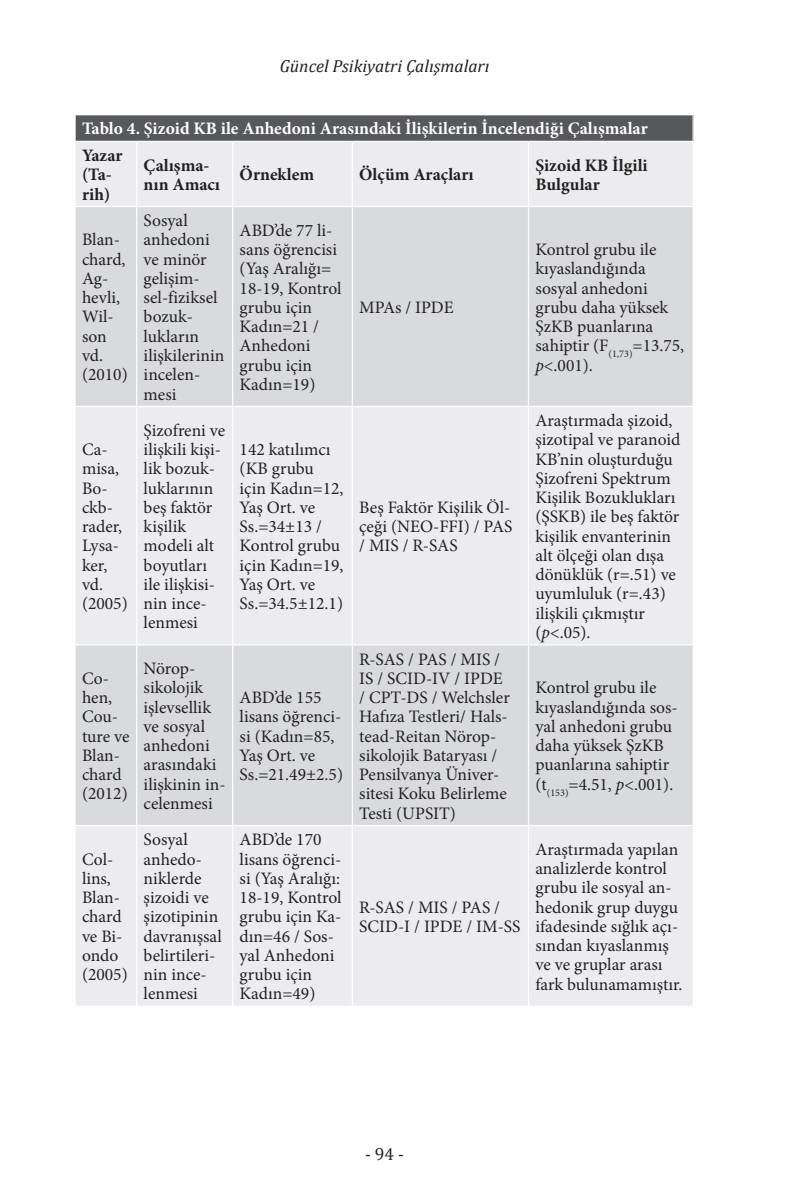
<style>
.page{position:relative;width:794px;height:1191px;background:#fff}
.page>*{position:absolute;margin:0;border:0;box-sizing:border-box;transform-origin:0 0}
.tabloyazi{font:17.5px/19.2px "Minion Pro";color:#231f20}
.tabloyazi-2{font:700 17.5px/19.2px "Minion Pro";color:#231f20}
.tabloyazibold{font:700 17.5px "Minion Pro";color:#fff}
.t1{font:italic 17.5px "Cambria";color:#231f20}
.t2{font:17.5px "Cambria";color:#231f20}
.s1{font-style:italic}
</style>
<div class="page">
<div style="left:75px;top:115px;width:618px;height:26px;background:#57585a"></div>
<div style="left:76px;top:142px;width:616px;height:863px;background:#ececee"></div>
<svg style="left:76px;top:207px;width:616px;height:618px;background:#e0e1e3"></svg>
<hr style="left:136px;top:142px;width:1px;height:64px;background:#fff">
<hr style="left:232px;top:142px;width:1px;height:64px;background:#fff">
<hr style="left:352px;top:142px;width:1px;height:64px;background:#fff">
<hr style="left:528px;top:142px;width:1px;height:64px;background:#fff">
<hr style="left:74px;top:206px;width:63px;height:1px;background:#fff">
<hr style="left:137px;top:206px;width:96px;height:1px;background:#fff">
<hr style="left:136px;top:207px;width:1px;height:199px;background:#fff">
<hr style="left:233px;top:206px;width:119px;height:1px;background:#fff">
<hr style="left:232px;top:207px;width:1px;height:199px;background:#fff">
<hr style="left:352px;top:206px;width:176px;height:1px;background:#fff">
<hr style="left:352px;top:207px;width:1px;height:199px;background:#fff">
<hr style="left:528px;top:206px;width:166px;height:1px;background:#fff">
<hr style="left:528px;top:207px;width:1px;height:199px;background:#fff">
<hr style="left:74px;top:406px;width:63px;height:1px;background:#fff">
<hr style="left:137px;top:406px;width:96px;height:1px;background:#fff">
<hr style="left:136px;top:407px;width:1px;height:237px;background:#fff">
<hr style="left:233px;top:406px;width:119px;height:1px;background:#fff">
<hr style="left:232px;top:407px;width:1px;height:237px;background:#fff">
<hr style="left:352px;top:406px;width:176px;height:1px;background:#fff">
<hr style="left:352px;top:407px;width:1px;height:237px;background:#fff">
<hr style="left:528px;top:406px;width:166px;height:1px;background:#fff">
<hr style="left:528px;top:407px;width:1px;height:237px;background:#fff">
<hr style="left:74px;top:644px;width:63px;height:1px;background:#fff">
<hr style="left:137px;top:644px;width:96px;height:1px;background:#fff">
<hr style="left:136px;top:645px;width:1px;height:180px;background:#fff">
<hr style="left:233px;top:644px;width:119px;height:1px;background:#fff">
<hr style="left:232px;top:645px;width:1px;height:180px;background:#fff">
<hr style="left:352px;top:644px;width:176px;height:1px;background:#fff">
<hr style="left:352px;top:645px;width:1px;height:180px;background:#fff">
<hr style="left:528px;top:644px;width:166px;height:1px;background:#fff">
<hr style="left:528px;top:645px;width:1px;height:180px;background:#fff">
<hr style="left:74px;top:825px;width:63px;height:1px;background:#fff">
<hr style="left:137px;top:825px;width:96px;height:1px;background:#fff">
<hr style="left:136px;top:826px;width:1px;height:179px;background:#fff">
<hr style="left:233px;top:825px;width:119px;height:1px;background:#fff">
<hr style="left:232px;top:826px;width:1px;height:179px;background:#fff">
<hr style="left:352px;top:825px;width:176px;height:1px;background:#fff">
<hr style="left:352px;top:826px;width:1px;height:179px;background:#fff">
<hr style="left:528px;top:825px;width:166px;height:1px;background:#fff">
<hr style="left:528px;top:826px;width:1px;height:179px;background:#fff">
<hr style="left:74px;top:115px;width:2px;height:26px;background:#fff">
<hr style="left:692px;top:115px;width:2px;height:26px;background:#fff">
<p class="t1" style="left:280px;top:54px;width:211px">Güncel Psikiyatri Çalışmaları</p>
<p class="tabloyazibold" style="left:82px;top:116px;width:567px">Tablo 4. Şizoid KB ile Anhedoni Arasındaki İlişkilerin İncelendiği Çalışmalar</p>
<p class="tabloyazi-2" style="left:82px;top:146px;width:42px">Yazar (Ta&shy;rih)</p>
<p class="tabloyazi-2" style="left:144px;top:155px;width:78px">Çalışma&shy;nın Amacı</p>
<p class="tabloyazi-2" style="left:240px;top:165px;width:76px">Örneklem</p>
<p class="tabloyazi-2" style="left:359px;top:165px;width:116px">Ölçüm Araçları</p>
<p class="tabloyazi-2" style="left:535px;top:155px;width:114px">Şizoid KB İlgili<br>Bulgular</p>
<p class="tabloyazi" style="left:82px;top:230px;width:47px">Blan&shy;chard,<br>Ag&shy;hevli,<br>Wil&shy;son vd. (2010)</p>
<p class="tabloyazi" style="left:144px;top:211px;width:82px">Sosyal anhedoni ve minör gelişim&shy;sel-fiziksel bozuk&shy;lukların ilişkilerinin incelen&shy;mesi</p>
<p class="tabloyazi" style="left:240px;top:221px;width:104px">ABD’de 77 li&shy;sans öğrencisi (Yaş Aralığı=<br>18-19, Kontrol grubu için<br>Kadın=21 /<br>Anhedoni grubu için<br>Kadın=19)</p>
<p class="tabloyazi" style="left:535px;top:240px;width:150px">Kontrol grubu ile kıyaslandığında sosyal anhedoni grubu daha yüksek<br>ŞzKB puanlarına sahiptir (F<sub>(1,73)</sub>=13.75, <span class="s1">p</span>&lt;.001).</p>
<p class="tabloyazi" style="left:359px;top:298px;width:96px">MPAs / IPDE</p>
<p class="tabloyazi" style="left:82px;top:440px;width:47px">Ca&shy;misa,<br>Bo&shy;ckb&shy;rader,<br>Lysa&shy;ker, vd. (2005)</p>
<p class="tabloyazi" style="left:144px;top:420px;width:83px">Şizofreni ve ilişkili kişi&shy;lik bozuk&shy;luklarının beş faktör kişilik modeli alt boyutları ile ilişkisi&shy;nin ince&shy;lenmesi</p>
<p class="tabloyazi" style="left:82px;top:668px;width:49px">Co&shy;hen,<br>Cou&shy;ture ve<br>Blan&shy;chard (2012)</p>
<p class="tabloyazi" style="left:144px;top:659px;width:83px">Nörop&shy;sikolojik işlevsellik ve sosyal anhedoni arasındaki ilişkinin in&shy;celenmesi</p>
<p class="tabloyazi" style="left:240px;top:440px;width:105px">142 katılımcı (KB grubu için Kadın=12,<br>Yaş Ort. ve<br>Ss.=34±13 /<br>Kontrol grubu için Kadın=19,<br>Yaş Ort. ve<br>Ss.=34.5±12.1)</p>
<p class="tabloyazi" style="left:240px;top:688px;width:105px">ABD’de 155 lisans öğrenci&shy;si (Kadın=85,<br>Yaş Ort. ve<br>Ss.=21.49±2.5)</p>
<p class="tabloyazi" style="left:82px;top:849px;width:47px">Col&shy;lins,<br>Blan&shy;chard ve Bi&shy;ondo (2005)</p>
<p class="tabloyazi" style="left:144px;top:830px;width:80px">Sosyal anhedo&shy;niklerde şizoidi ve şizotipinin davranışsal belirtileri&shy;nin ince&shy;lenmesi</p>
<p class="tabloyazi" style="left:240px;top:830px;width:104px">ABD’de 170 lisans öğrenci&shy;si (Yaş Aralığı:<br>18-19, Kontrol grubu için Ka&shy;dın=46 / Sos&shy;yal Anhedoni grubu için<br>Kadın=49)</p>
<p class="tabloyazi" style="left:359px;top:497px;width:155px;text-align:justify">Beş Faktör Kişilik Öl&shy;çeği (NEO-FFI) / PAS / MIS / R-SAS</p>
<p class="tabloyazi" style="left:359px;top:649px;width:152px">R-SAS / PAS / MIS /<br>IS / SCID-IV / IPDE / CPT-DS / Welchsler<br>Hafıza Testleri/ Hals&shy;tead-Reitan Nörop&shy;sikolojik Bataryası /<br>Pensilvanya Üniver&shy;sitesi Koku Belirleme<br>Testi (UPSIT)</p>
<p class="tabloyazi" style="left:359px;top:897px;width:163px">R-SAS / MIS / PAS /<br>SCID-I / IPDE / IM-SS</p>
<p class="tabloyazi" style="left:535px;top:411px;width:146px">Araştırmada şizoid, şizotipal ve paranoid<br>KB’nin oluşturduğu<br>Şizofreni Spektrum<br>Kişilik Bozuklukları (ŞSKB) ile beş faktör kişilik envanterinin alt ölçeği olan dışa dönüklük (r=.51) ve uyumluluk (r=.43) ilişkili çıkmıştır (<span class="s1">p</span>&lt;.05).</p>
<p class="tabloyazi" style="left:535px;top:678px;width:144px">Kontrol grubu ile kıyaslandığında sos&shy;yal anhedoni grubu daha yüksek ŞzKB puanlarına sahiptir (t<sub>(153)</sub>=4.51, <span class="s1">p</span>&lt;.001).</p>
<p class="tabloyazi" style="left:535px;top:839px;width:148px">Araştırmada yapılan analizlerde kontrol grubu ile sosyal an&shy;hedonik grup duygu ifadesinde sığlık açı&shy;sından kıyaslanmış ve ve gruplar arası fark bulunamamıştır.</p>
<p class="t2" style="left:365px;top:1143px;width:40px">- 94 -</p>
</div>
